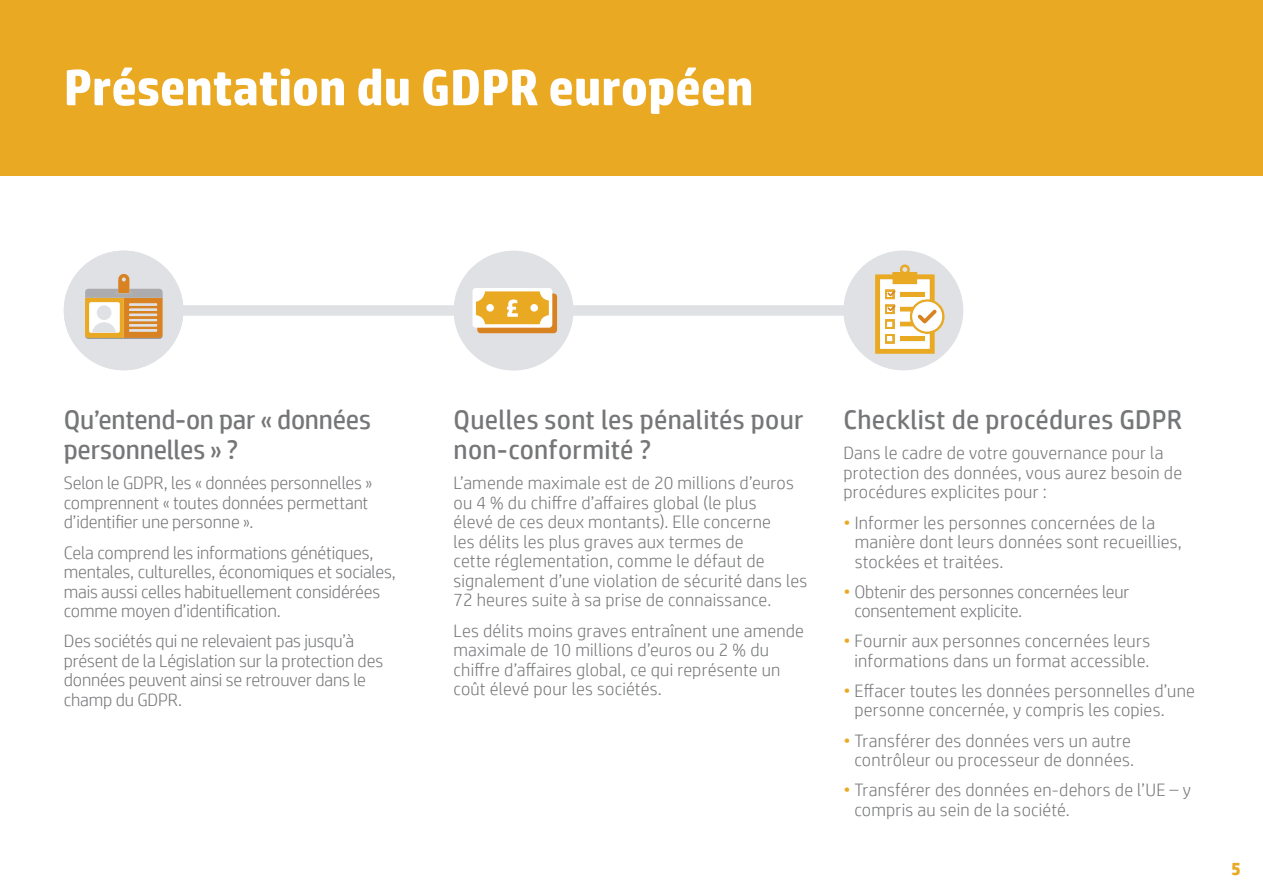
<style>
.page{position:relative;width:1263px;height:893px;background:#fff}
.page>*{position:absolute;margin:0;border:0;box-sizing:border-box;transform-origin:0 0}
.t1{font:700 51px "HP Simplified";letter-spacing:-.005em;color:#fff}
.t2{font:27px/30px "HP Simplified";letter-spacing:.01em;color:#757678}
.t3{font:27px/30px "HP Simplified";letter-spacing:-.01em;color:#757678}
.t4{font:300 18px/19.5px "HP Simplified";letter-spacing:.01em;color:#757678}
.t5{font:300 18px/19.5px "HP Simplified";letter-spacing:-.01em;color:#757678}
.t6{font:700 18px "HP Simplified";color:#eaa923}
.s1{color:#eaa923}
</style>
<div class="page">
<div style="left:0;top:0;width:1263px;height:176px;background:#eaa923"></div>
<div style="left:179px;top:305px;width:667px;height:11px;background:#e0e1e4"></div>
<div style="left:454px;top:251px;width:119px;height:120px;background:#e0e1e4;border-radius:50%"></div>
<div style="left:843px;top:250px;width:120px;height:120px;background:#e0e1e4;border-radius:50%"></div>
<div style="left:63px;top:250px;width:121px;height:121px;background:#e0e1e4;border-radius:50%"></div>
<svg style="left:85px;top:274px;width:78px;height:65px"></svg>
<div style="left:97px;top:305px;width:14px;height:15px;background:#e0e1e4;border-radius:50%"></div>
<svg style="left:472px;top:288px;width:85px;height:45px"></svg>
<svg style="left:875px;top:264px;width:70px;height:90px"></svg>
<h1 class="t1" style="left:64px;top:54px;width:691px">Présentation du GDPR européen</h1>
<h2 class="t3" style="left:64px;top:405px;width:309px">Qu’entend-on par « données personnelles » ?</h2>
<p class="t5" style="left:64px;top:473px;width:310px">Selon le GDPR, les « données personnelles » comprennent « toutes données permettant d’identifier une personne ».</p>
<p class="t5" style="left:64px;top:542px;width:334px">Cela comprend les informations génétiques, mentales, culturelles, économiques et sociales, mais aussi celles habituellement considérées comme moyen d’identification.</p>
<p class="t5" style="left:64px;top:631px;width:321px">Des sociétés qui ne relevaient pas jusqu’à présent de la Législation sur la protection des données peuvent ainsi se retrouver dans le champ du GDPR.</p>
<h2 class="t2" style="left:454px;top:405px;width:352px">Quelles sont les pénalités pour non-conformité ?</h2>
<p class="t4" style="left:454px;top:473px;width:355px">L’amende maximale est de 20 millions d’euros ou 4 % du chiffre d’affaires global (le plus<br>élevé de ces deux montants). Elle concerne<br>les délits les plus graves aux termes de<br>cette réglementation, comme le défaut de signalement d’une violation de sécurité dans les 72 heures suite à sa prise de connaissance.</p>
<p class="t4" style="left:454px;top:620px;width:352px">Les délits moins graves entraînent une amende maximale de 10 millions d’euros ou 2 % du chiffre d’affaires global, ce qui représente un coût élevé pour les sociétés.</p>
<h2 class="t2" style="left:843px;top:405px;width:340px">Checklist de procédures GDPR</h2>
<p class="t4" style="left:843px;top:443px;width:340px">Dans le cadre de votre gouvernance pour la protection des données, vous aurez besoin de procédures explicites pour :</p>
<p class="t4" style="left:855px;top:512px;width:329px;text-indent:-11px"><span class="s1">•</span> Informer les personnes concernées de la manière dont leurs données sont recueillies, stockées et traitées.</p>
<p class="t5" style="left:854px;top:581px;width:277px;text-indent:-11px"><span class="s1">•</span> Obtenir des personnes concernées leur consentement explicite.</p>
<p class="t4" style="left:843px;top:631px;width:308px;text-align:center"><span class="s1">•</span> Fournir aux personnes concernées leurs informations dans un format accessible.</p>
<p class="t4" style="left:854px;top:680px;width:342px;text-indent:-11px"><span class="s1">•</span> Effacer toutes les données personnelles d’une personne concernée, y compris les copies.</p>
<p class="t4" style="left:843px;top:730px;width:292px;text-align:right"><span class="s1">•</span> Transférer des données vers un autre contrôleur ou processeur de données.</p>
<p class="t4" style="left:854px;top:780px;width:338px;text-indent:-11px"><span class="s1">•</span> Transférer des données en-dehors de l’UE – y compris au sein de la société.</p>
<p class="t6" style="left:1231px;top:857px;width:11px">5</p>
</div>
